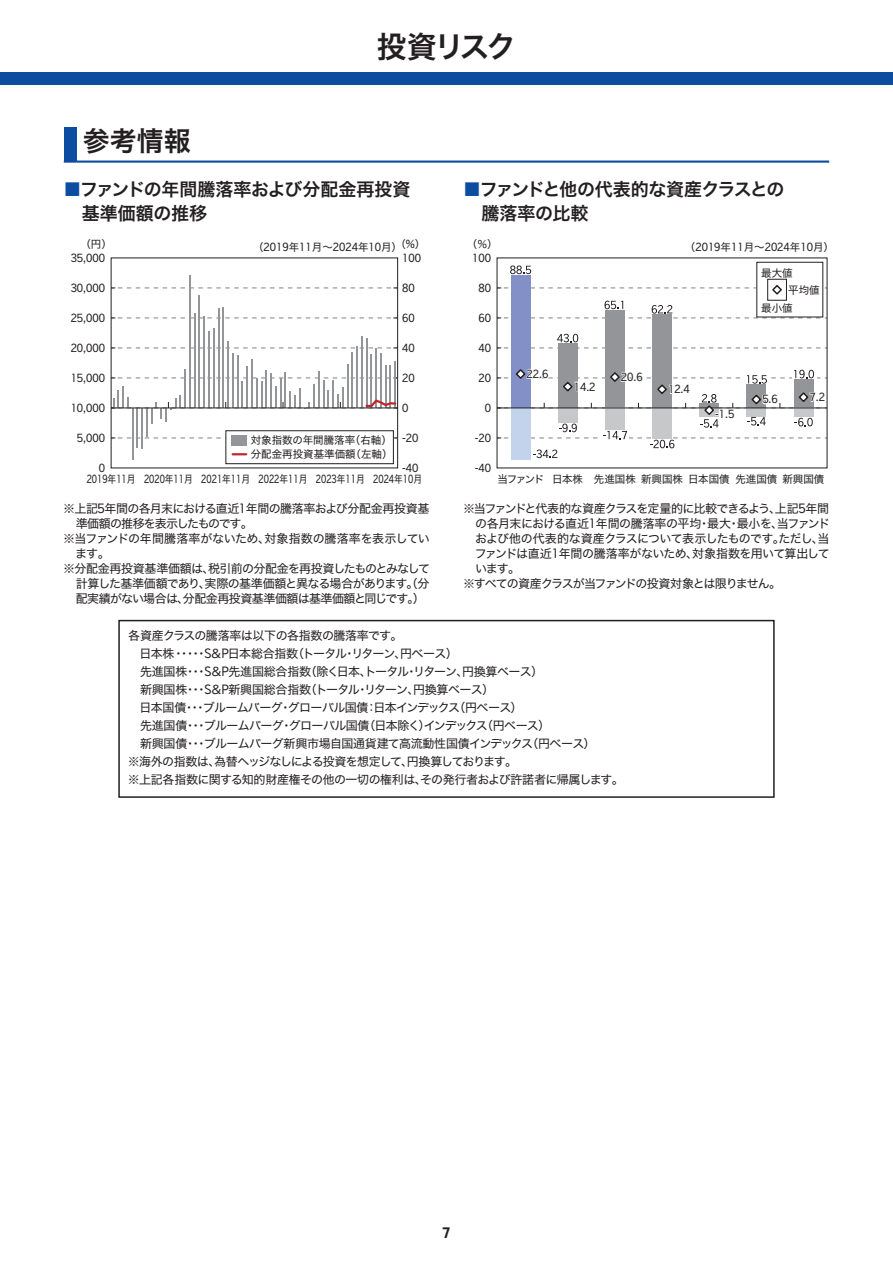
<style>
.page{position:relative;width:893px;height:1263px;background:#fff}
.page>*{position:absolute;margin:0;border:0;box-sizing:border-box;transform-origin:0 0}
.t1{font:30px "Hira Kaku Std N W6";letter-spacing:-.095em;color:#231f20}
.t2{font:27px "Hira Kaku Std N W6";color:#231f20}
.t3{font:18px/24px "Hira Kaku Std N W6";color:#231f20}
.t4{font:18px/24px "Hira Kaku Std N W6";letter-spacing:-.02em;color:#231f20}
.t5{font:13.5px "Rakuten Global B";color:#231f20}
.t6{font:12px/18px "Hira Kaku Std N W4";letter-spacing:-.05em;color:#231f20}
.t7{font:12px "Hira Kaku Std N W4";letter-spacing:-.085em;color:#231f20}
.t8{font:12px "Hira Kaku Std N W4";letter-spacing:-.08em;color:#231f20}
.t9{font:12px "Hira Kaku Std N W4";letter-spacing:-.015em;color:#231f20}
.t10{font:10.5px "Rakuten Global R";color:#231f20}
.t11{font:10.5px/13.5px "Hira Kaku Std N W4";color:#231f20}
.t12{font:10.5px "Rakuten Global R";color:#231f20;scale:.83 1}
.s1{color:#0d4da1}
.s2{font-family:"Hira Kaku Std N W4"}
.s3{font-family:"Rakuten Global R"}
</style>
<div class="page">
<div style="left:0;top:72px;width:893px;height:13px;background:#0d4da1"></div>
<div style="left:64px;top:128px;width:13px;height:34px;background:#0d4da1"></div>
<svg style="left:64px;top:162px;width:13px;height:1px"></svg>
<hr style="left:77px;top:161px;width:752px;height:2px;background:#0d4da1">
<svg style="left:113px;top:438px;width:283px;height:1px"></svg>
<svg style="left:113px;top:348px;width:283px;height:1px"></svg>
<svg style="left:113px;top:318px;width:283px;height:1px"></svg>
<svg style="left:113px;top:288px;width:283px;height:1px"></svg>
<hr style="left:132px;top:408px;width:2px;height:51px;background:#939598">
<hr style="left:136px;top:408px;width:2px;height:39px;background:#939598">
<hr style="left:141px;top:408px;width:2px;height:41px;background:#939598">
<hr style="left:146px;top:408px;width:2px;height:29px;background:#939598">
<hr style="left:184px;top:370px;width:2px;height:38px;background:#939598">
<hr style="left:189px;top:275px;width:2px;height:133px;background:#939598">
<hr style="left:194px;top:313px;width:2px;height:95px;background:#939598">
<hr style="left:199px;top:296px;width:1px;height:112px;background:#939598">
<hr style="left:203px;top:316px;width:2px;height:92px;background:#939598">
<hr style="left:208px;top:331px;width:2px;height:77px;background:#939598">
<hr style="left:213px;top:328px;width:2px;height:80px;background:#939598">
<hr style="left:218px;top:308px;width:1px;height:100px;background:#939598">
<hr style="left:222px;top:308px;width:2px;height:100px;background:#939598">
<hr style="left:227px;top:341px;width:2px;height:67px;background:#939598">
<hr style="left:232px;top:353px;width:2px;height:55px;background:#939598">
<hr style="left:237px;top:356px;width:2px;height:52px;background:#939598">
<hr style="left:246px;top:366px;width:2px;height:42px;background:#939598">
<hr style="left:251px;top:360px;width:2px;height:48px;background:#939598">
<hr style="left:265px;top:371px;width:2px;height:37px;background:#939598">
<hr style="left:270px;top:373px;width:2px;height:35px;background:#939598">
<hr style="left:284px;top:372px;width:2px;height:36px;background:#939598">
<hr style="left:318px;top:372px;width:2px;height:36px;background:#939598">
<hr style="left:347px;top:364px;width:1px;height:44px;background:#939598">
<hr style="left:351px;top:352px;width:2px;height:56px;background:#939598">
<hr style="left:356px;top:347px;width:2px;height:61px;background:#939598">
<hr style="left:361px;top:337px;width:2px;height:71px;background:#939598">
<hr style="left:366px;top:338px;width:1px;height:70px;background:#939598">
<hr style="left:370px;top:354px;width:2px;height:54px;background:#939598">
<hr style="left:375px;top:348px;width:2px;height:60px;background:#939598">
<hr style="left:380px;top:354px;width:2px;height:54px;background:#939598">
<hr style="left:385px;top:365px;width:2px;height:43px;background:#939598">
<hr style="left:390px;top:366px;width:1px;height:42px;background:#939598">
<hr style="left:394px;top:362px;width:2px;height:46px;background:#939598">
<svg style="left:113px;top:378px;width:283px;height:45px"></svg>
<div style="left:226px;top:431px;width:167px;height:33px;background:#fff"></div>
<div style="left:226px;top:430px;width:168px;height:34px;border:1px solid #231f20"></div>
<div style="left:232px;top:435px;width:15px;height:11px;background:#939598"></div>
<svg style="left:233px;top:453px;width:13px;height:2px"></svg>
<svg style="left:499px;top:348px;width:322px;height:1px"></svg>
<div style="left:558px;top:343px;width:19px;height:65px;background:#939598"></div>
<div style="left:605px;top:310px;width:19px;height:98px;background:#939598"></div>
<div style="left:652px;top:315px;width:20px;height:93px;background:#939598"></div>
<div style="left:511px;top:275px;width:19px;height:133px;background:#838fc7"></div>
<div style="left:511px;top:408px;width:19px;height:51px;background:#c3d3ec"></div>
<svg style="left:510px;top:265px;width:21px;height:9px"></svg>
<svg style="left:561px;top:336px;width:18px;height:7px"></svg>
<svg style="left:557px;top:334px;width:21px;height:8px"></svg>
<svg style="left:497px;top:368px;width:330px;height:90px"></svg>
<div style="left:757px;top:262px;width:66px;height:55px;border:1px solid #231f20"></div>
<div style="left:767px;top:279px;width:20px;height:21px;border:1px solid #231f20"></div>
<svg style="left:497px;top:283px;width:330px;height:36px"></svg>
<div style="left:118px;top:620px;width:657px;height:178px;border:2px solid #231f20"></div>
<h1 class="t1" style="left:377px;top:24px;width:141px">投資リスク</h1>
<h2 class="t2" style="left:83px;top:120px;width:109px">参考情報</h2>
<h3 class="t3" style="left:82px;top:177px;width:330px;text-indent:-18px"><span class="s1">■</span>ファンドの年間騰落率および分配金再投資基準価額の推移</h3>
<h3 class="t4" style="left:481px;top:177px;width:304px;text-indent:-18px"><span class="s1">■</span>ファンドと他の代表的な資産クラスとの騰落率の比較</h3>
<p class="t10" style="left:253px;top:240px;width:151px"><span class="s2">（</span>2019<span class="s2">年</span>11<span class="s2">月～</span>2024<span class="s2">年</span>10<span class="s2">月）</span></p>
<p class="t11" style="left:467px;top:237px;width:32px">（％）</p>
<p class="t11" style="left:81px;top:237px;width:33px">（円）</p>
<p class="t11" style="left:395px;top:237px;width:31px">（<span class="s3">%</span>）</p>
<p class="t10" style="left:685px;top:240px;width:151px"><span class="s2">（</span>2019<span class="s2">年</span>11<span class="s2">月～</span>2024<span class="s2">年</span>10<span class="s2">月）</span></p>
<p class="t10" style="left:71px;top:251px;width:36px">35,000</p>
<p class="t10" style="left:402px;top:251px;width:20px">100</p>
<p class="t10" style="left:472px;top:251px;width:20px">100</p>
<p class="t10" style="left:71px;top:281px;width:36px">30,000</p>
<p class="t10" style="left:71px;top:311px;width:36px">25,000</p>
<p class="t10" style="left:402px;top:281px;width:14px">80</p>
<p class="t10" style="left:402px;top:311px;width:14px">60</p>
<p class="t10" style="left:478px;top:281px;width:14px">80</p>
<p class="t10" style="left:478px;top:311px;width:14px">60</p>
<p class="t11" style="left:761px;top:266px;width:33px">最大値</p>
<p class="t11" style="left:761px;top:301px;width:33px">最小値</p>
<p class="t11" style="left:788px;top:283px;width:33px">平均値</p>
<p class="t10" style="left:71px;top:341px;width:36px">20,000</p>
<p class="t10" style="left:402px;top:341px;width:14px">40</p>
<p class="t10" style="left:478px;top:341px;width:14px">40</p>
<p class="t10" style="left:71px;top:371px;width:36px">15,000</p>
<p class="t10" style="left:71px;top:401px;width:36px">10,000</p>
<p class="t10" style="left:402px;top:371px;width:14px">20</p>
<p class="t10" style="left:402px;top:401px;width:8px">0</p>
<p class="t10" style="left:478px;top:371px;width:14px">20</p>
<p class="t10" style="left:485px;top:401px;width:8px">0</p>
<p class="t10" style="left:527px;top:367px;width:23px">22.6</p>
<p class="t10" style="left:574px;top:379px;width:23px">14.2</p>
<p class="t10" style="left:621px;top:370px;width:23px">20.6</p>
<p class="t10" style="left:668px;top:382px;width:23px">12.4</p>
<p class="t10" style="left:715px;top:407px;width:21px">-1.5</p>
<p class="t10" style="left:762px;top:392px;width:17px">5.6</p>
<p class="t10" style="left:809px;top:390px;width:17px">7.2</p>
<p class="t10" style="left:77px;top:431px;width:30px">5,000</p>
<p class="t11" style="left:251px;top:433px;width:143px">対象指数の年間騰落率（右軸）分配金再投資基準価額（左軸）</p>
<p class="t10" style="left:402px;top:431px;width:18px">-20</p>
<p class="t10" style="left:475px;top:431px;width:18px">-20</p>
<p class="t10" style="left:99px;top:461px;width:8px">0</p>
<p class="t10" style="left:402px;top:461px;width:18px">-40</p>
<p class="t12" style="left:87px;top:472px;width:405px">2019<span class="s2">年</span>11<span class="s2">月</span> 2020<span class="s2">年</span>11<span class="s2">月</span> 2021<span class="s2">年</span>11<span class="s2">月</span> 2022<span class="s2">年</span>11<span class="s2">月</span> 2023<span class="s2">年</span>11<span class="s2">月</span> 2024<span class="s2">年</span>10<span class="s2">月</span></p>
<p class="t10" style="left:475px;top:461px;width:18px">-40</p>
<p class="t11" style="left:497px;top:472px;width:329px">当ファンド 日本株 先進国株新興国株日本国債先進国債新興国債</p>
<p class="t6" style="left:63px;top:499px;width:368px">※上記<span class="s3">5</span>年間の各月末における直近<span class="s3">1</span>年間の騰落率および分配金再投資基</p>
<p class="t7" style="left:76px;top:514px;width:178px">準価額の推移を表示したものです。</p>
<p class="t9" style="left:63px;top:529px;width:368px">※当ファンドの年間騰落率がないため、対象指数の騰落率を表示してい</p>
<p class="t6" style="left:75px;top:544px;width:36px">ます。</p>
<p class="t6" style="left:63px;top:559px;width:368px">※分配金再投資基準価額は、税引前の分配金を再投資したものとみなして</p>
<p class="t6" style="left:76px;top:574px;width:355px">計算した基準価額であり、実際の基準価額と異なる場合があります。（分</p>
<p class="t6" style="left:76px;top:589px;width:351px">配実績がない場合は、分配金再投資基準価額は基準価額と同じです。）</p>
<p class="t8" style="left:463px;top:499px;width:368px">※当ファンドと代表的な資産クラスを定量的に比較できるよう、上記<span class="s3">5</span>年間</p>
<p class="t6" style="left:475px;top:514px;width:356px">の各月末における直近<span class="s3">1</span>年間の騰落率の平均・最大・最小を、当ファンド</p>
<p class="t6" style="left:475px;top:529px;width:356px">および他の代表的な資産クラスについて表示したものです。ただし、当</p>
<p class="t6" style="left:475px;top:544px;width:357px">ファンドは直近<span class="s3">1</span>年間の騰落率がないため、対象指数を用いて算出して</p>
<p class="t6" style="left:475px;top:559px;width:46px">います。</p>
<p class="t7" style="left:463px;top:574px;width:320px">※すべての資産クラスが当ファンドの投資対象とは限りません。</p>
<p class="t6" style="left:128px;top:627px;width:497px">各資産クラスの騰落率は以下の各指数の騰落率です。<br>　日本株・・・・・<span class="s3">S</span>＆<span class="s3">P</span>日本総合指数（トータル・リターン、円ベース）<br>　先進国株・・・<span class="s3">S</span>＆<span class="s3">P</span>先進国総合指数（除く日本、トータル・リターン、円換算ベース）<br>　新興国株・・・<span class="s3">S</span>＆<span class="s3">P</span>新興国総合指数（トータル・リターン、円換算ベース）<br>　日本国債・・・ブルームバーグ・グローバル国債：日本インデックス（円ベース）<br>　先進国債・・・ブルームバーグ・グローバル国債（日本除く）インデックス（円ベース）<br>　新興国債・・・ブルームバーグ新興市場自国通貨建て高流動性国債インデックス（円ベース）<br>※海外の指数は、為替ヘッジなしによる投資を想定して、円換算しております。<br>※上記各指数に関する知的財産権その他の一切の権利は、その発行者および許諾者に帰属します。</p>
<p class="t5" style="left:442px;top:1224px;width:10px">7</p>
</div>
